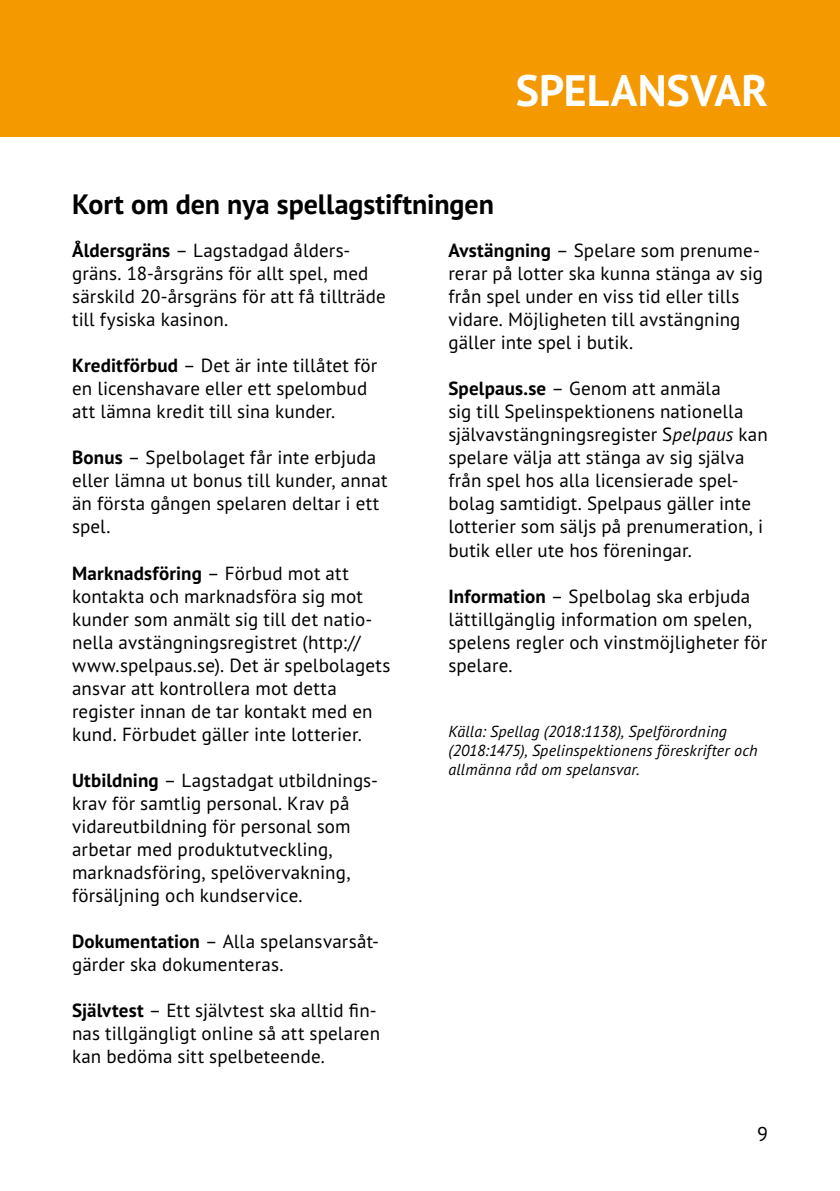
<style>
.page{position:relative;width:840px;height:1191px;background:#fff}
.page>*{position:absolute;margin:0;border:0;box-sizing:border-box;transform-origin:0 0}
.Rubrik_1{font:700 44px "PT Sans Pro";color:#fff}
.Rubrik_2{font:700 28px "PT Sans Pro";color:#000}
.t1{font:20px "PT Sans Pro";color:#000}
.Brödtext{font:19px/23px "PT Sans Pro";letter-spacing:.005em;color:#000}
.Ingress{font:italic 16px/19.2px "PT Sans Pro";letter-spacing:.01em;color:#000}
.s1{font-weight:700}
.s2{font-style:italic}
</style>
<div class="page">
<div style="left:0;top:0;width:839px;height:136px;background:#f49900"></div>
<p class="Rubrik_1" style="left:515px;top:61px;width:253px">SPELANSVAR</p>
<p class="Rubrik_2" style="left:72px;top:186px;width:423px">Kort om den nya spellagstiftningen</p>
<p class="Brödtext" style="left:72px;top:239px;width:315px"><span class="s1">Åldersgräns</span> – Lagstadgad ålders&shy;gräns. 18-årsgräns för allt spel, med särskild 20-årsgräns för att få tillträde till fysiska kasinon.</p>
<p class="Brödtext" style="left:72px;top:354px;width:306px"><span class="s1">Kreditförbud</span> – Det är inte tillåtet för en licenshavare eller ett spelombud att lämna kredit till sina kunder.</p>
<p class="Brödtext" style="left:72px;top:446px;width:317px"><span class="s1">Bonus</span> – Spelbolaget får inte erbjuda eller lämna ut bonus till kunder, annat än första gången spelaren deltar i ett spel.</p>
<p class="Brödtext" style="left:72px;top:561px;width:320px"><span class="s1">Marknadsföring</span> – Förbud mot att kontakta och marknadsföra sig mot kunder som anmält sig till det natio&shy;nella avstängningsregistret (http:// www.spelpaus.se). Det är spelbolagets ansvar att kontrollera mot detta register innan de tar kontakt med en kund. Förbudet gäller inte lotterier.</p>
<p class="Brödtext" style="left:72px;top:768px;width:307px"><span class="s1">Utbildning</span> – Lagstadgat utbildnings&shy;krav för samtlig personal. Krav på vidareutbildning för personal som arbetar med produktutveckling, marknadsföring, spelövervakning, försäljning och kundservice.</p>
<p class="Brödtext" style="left:72px;top:929px;width:308px"><span class="s1">Dokumentation</span> – Alla spelansvarsåt&shy;gärder ska dokumenteras.</p>
<p class="Brödtext" style="left:72px;top:998px;width:309px"><span class="s1">Självtest</span> – Ett självtest ska alltid fin&shy;nas tillgängligt online så att spelaren kan bedöma sitt spelbeteende.</p>
<p class="Brödtext" style="left:448px;top:239px;width:316px"><span class="s1">Avstängning</span> – Spelare som prenume&shy;rerar på lotter ska kunna stänga av sig från spel under en viss tid eller tills vidare. Möjligheten till avstängning gäller inte spel i butik.</p>
<p class="Brödtext" style="left:448px;top:377px;width:321px"><span class="s1">Spelpaus.se</span> – Genom att anmäla<br>sig till Spelinspektionens nationella självavstängningsregister S<span class="s2">pelpaus</span> kan spelare välja att stänga av sig själva från spel hos alla licensierade spel&shy;bolag samtidigt. Spelpaus gäller inte lotterier som säljs på prenumeration, i butik eller ute hos föreningar.</p>
<p class="Brödtext" style="left:448px;top:584px;width:320px"><span class="s1">Information</span> – Spelbolag ska erbjuda lättillgänglig information om spelen, spelens regler och vinstmöjligheter för spelare.</p>
<p class="Ingress" style="left:448px;top:721px;width:310px">Källa: Spellag (2018:1138), Spelförordning (2018:1475), Spelinspektionens föreskrifter och allmänna råd om spelansvar.</p>
<p class="t1" style="left:756px;top:1121px;width:12px">9</p>
</div>
